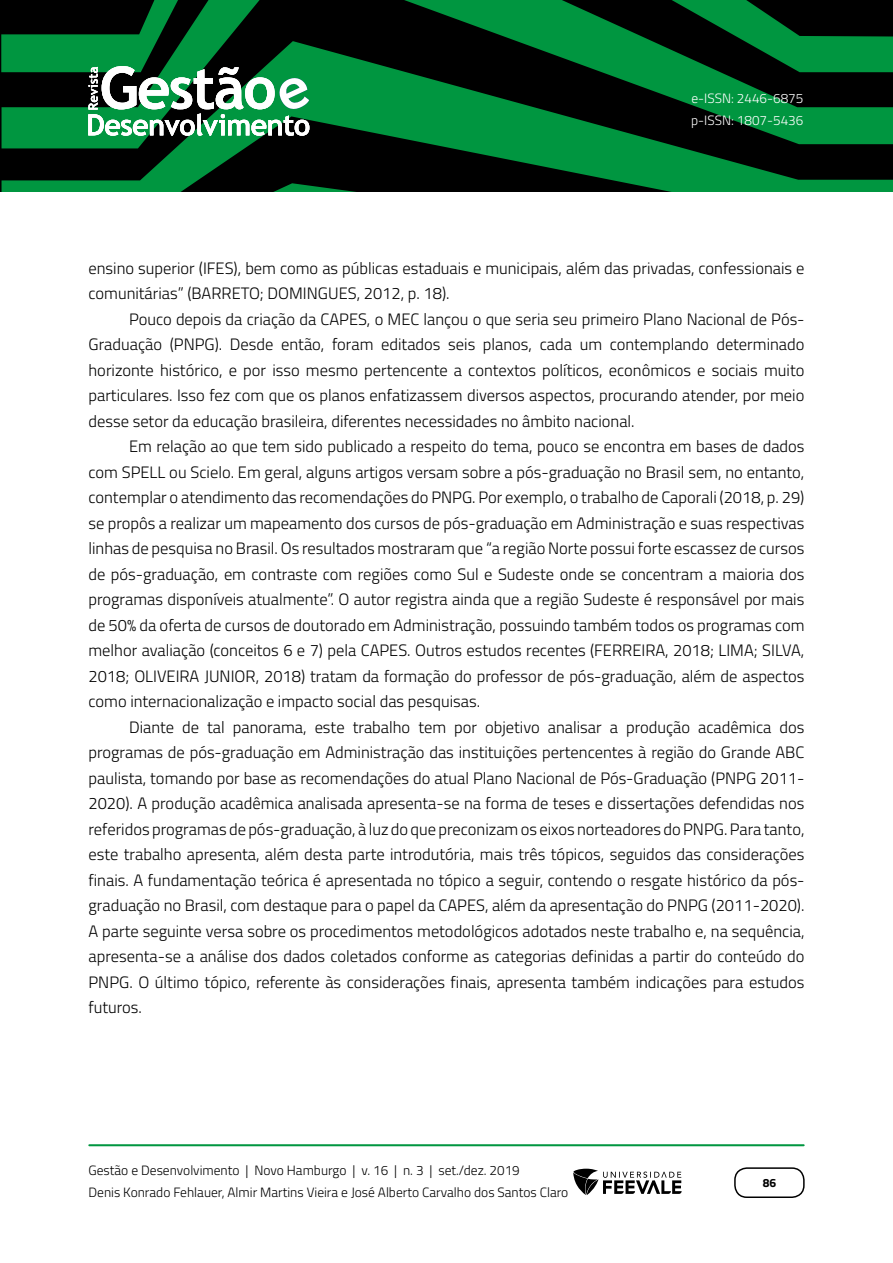
<style>
.page{position:relative;width:893px;height:1263px;background:#fff}
.page>*{position:absolute;margin:0;border:0;box-sizing:border-box;transform-origin:0 0}
.t1{font:300 16.5px/25.5px "Titillium Web";color:#000;text-align:justify}
.t2{font:300 13.5px/21px "Titillium Web";color:#000}
.t3{font:300 13.5px/22.5px "Titillium Web";color:#fff}
.t4{font:700 12px "Titillium Web";color:#000}
</style>
<div class="page">
<svg style="left:2px;top:0;width:891px;height:41px;background:#003516"></svg>
<svg style="left:2px;top:41px;width:891px;height:142px;background:#004a1f"></svg>
<svg style="left:2px;top:183px;width:891px;height:9px;background:#004f21"></svg>
<hr style="left:89px;top:1144px;width:715px;height:2px;background:#009640">
<div style="left:734px;top:1167px;width:71px;height:31px;border:2px solid #000;border-radius:12px"></div>
<svg style="left:573px;top:1169px;width:109px;height:26px"></svg>
<svg style="left:88px;top:66px;width:221px;height:70px"></svg>
<p class="t3" style="left:691px;top:86px;width:114px">e-ISSN: 2446-6875 p-ISSN: 1807-5436</p>
<p class="t1" style="left:88px;top:254px;width:718px">ensino superior (IFES), bem como as públicas estaduais e municipais, além das privadas, confessionais e comunitárias” (BARRETO; DOMINGUES, 2012, p. 18).</p>
<p class="t1" style="left:88px;top:305px;width:717px;text-indent:41px">Pouco depois da criação da CAPES, o MEC lançou o que seria seu primeiro Plano Nacional de Pós-Graduação (PNPG). Desde então, foram editados seis planos, cada um contemplando determinado horizonte histórico, e por isso mesmo pertencente a contextos políticos, econômicos e sociais muito particulares. Isso fez com que os planos enfatizassem diversos aspectos, procurando atender, por meio desse setor da educação brasileira, diferentes necessidades no âmbito nacional.</p>
<p class="t1" style="left:88px;top:433px;width:718px;text-indent:41px">Em relação ao que tem sido publicado a respeito do tema, pouco se encontra em bases de dados com SPELL ou Scielo. Em geral, alguns artigos versam sobre a pós-graduação no Brasil sem, no entanto, contemplar o atendimento das recomendações do PNPG. Por exemplo, o trabalho de Caporali (2018, p. 29) se propôs a realizar um mapeamento dos cursos de pós-graduação em Administração e suas respectivas linhas de pesquisa no Brasil. Os resultados mostraram que “a região Norte possui forte escassez de cursos de pós-graduação, em contraste com regiões como Sul e Sudeste onde se concentram a maioria dos programas disponíveis atualmente”. O autor registra ainda que a região Sudeste é responsável por mais de 50% da oferta de cursos de doutorado em Administração, possuindo também todos os programas com melhor avaliação (conceitos 6 e 7) pela CAPES. Outros estudos recentes (FERREIRA, 2018; LIMA; SILVA, 2018; OLIVEIRA JUNIOR, 2018) tratam da formação do professor de pós-graduação, além de aspectos como internacionalização e impacto social das pesquisas.</p>
<p class="t1" style="left:88px;top:713px;width:717px;text-indent:41px">Diante de tal panorama, este trabalho tem por objetivo analisar a produção acadêmica dos programas de pós-graduação em Administração das instituições pertencentes à região do Grande ABC paulista, tomando por base as recomendações do atual Plano Nacional de Pós-Graduação (PNPG 2011- 2020). A produção acadêmica analisada apresenta-se na forma de teses e dissertações defendidas nos referidos programas de pós-graduação, à luz do que preconizam os eixos norteadores do PNPG. Para tanto, este trabalho apresenta, além desta parte introdutória, mais três tópicos, seguidos das considerações finais. A fundamentação teórica é apresentada no tópico a seguir, contendo o resgate histórico da pós&shy;graduação no Brasil, com destaque para o papel da CAPES, além da apresentação do PNPG (2011-2020).<br>A parte seguinte versa sobre os procedimentos metodológicos adotados neste trabalho e, na sequência, apresenta-se a análise dos dados coletados conforme as categorias definidas a partir do conteúdo do PNPG. O último tópico, referente às considerações finais, apresenta também indicações para estudos futuros.</p>
<p class="t2" style="left:88px;top:1159px;width:481px">Gestão e Desenvolvimento | Novo Hamburgo | v. 16 | n. 3 | set./dez. 2019<br>Denis Konrado Fehlauer, Almir Martins Vieira e José Alberto Carvalho dos Santos Claro</p>
<p class="t4" style="left:763px;top:1174px;width:15px">86</p>
</div>
